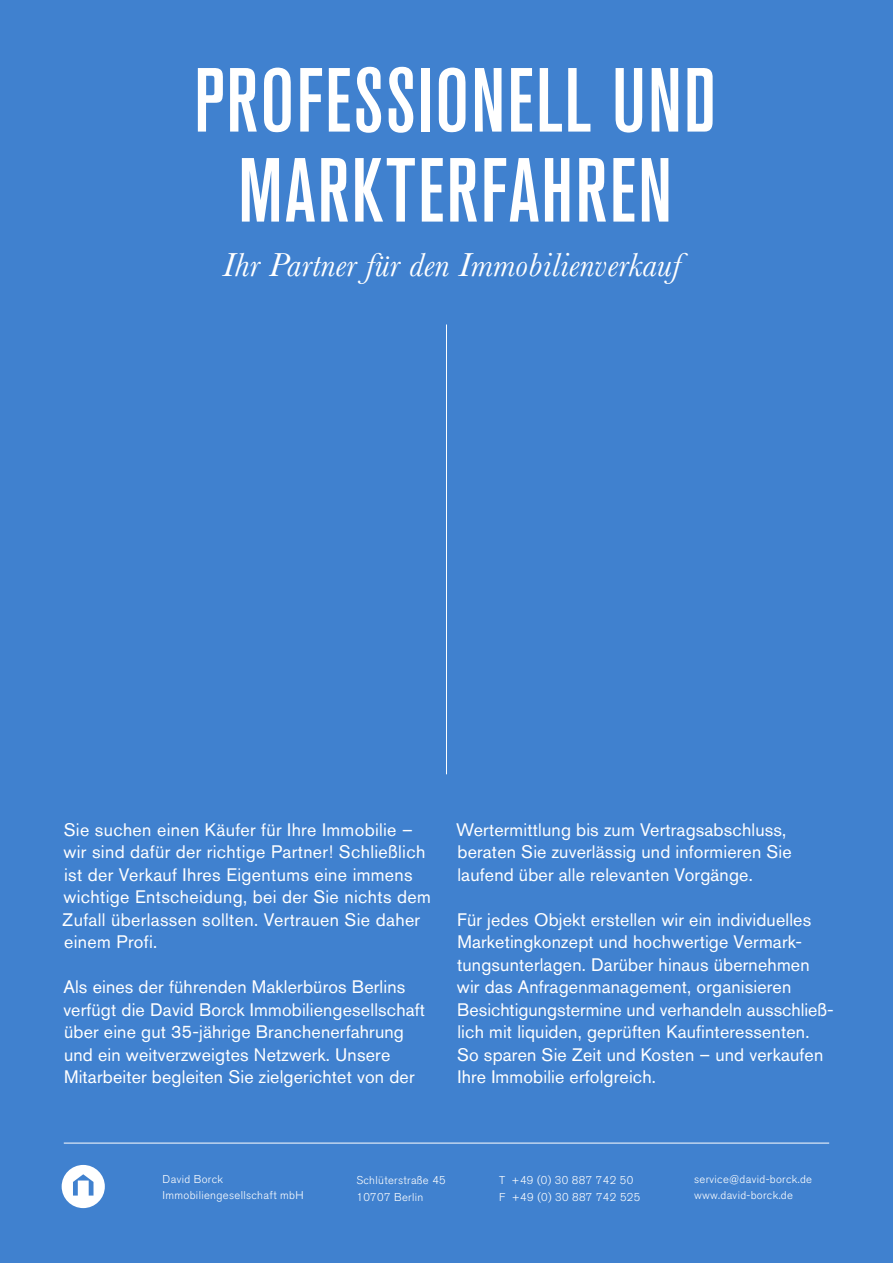
<style>
.page{position:relative;width:893px;height:1263px;background:#4081cf}
.page>*{position:absolute;margin:0;border:0;box-sizing:border-box;transform-origin:0 0}
.t1{font:500 condensed 90px/90px "Akzidenz Grotesk BQ";letter-spacing:.025em;color:#fff;text-align:center}
.t2{font:italic 34.5px "Baskerville";letter-spacing:.01em;color:#fff}
.t3{font:18px/22.5px "Akzidenz Grotesk BQ";letter-spacing:.01em;color:#fff}
.t4{font:300 11.25px/16.5px "Akzidenz Grotesk BQ";letter-spacing:.03em;color:#fff}
</style>
<div class="page">
<svg style="left:62px;top:1165px;width:43px;height:43px"></svg>
<hr style="left:64px;top:1143px;width:765px;height:1px;background:#fff">
<hr style="left:446px;top:324px;width:1px;height:450px;background:#fff">
<h1 class="t1" style="left:194px;top:55px;width:523px">PROFESSIONELL UND<br>MARKTERFAHREN</h1>
<h2 class="t2" style="left:223px;top:241px;width:459px">Ihr Partner für den Immobilienverkauf</h2>
<p class="t3" style="left:63px;top:818px;width:370px">Sie suchen einen Käufer für Ihre Immobilie – wir sind dafür der richtige Partner! Schließlich ist der Verkauf Ihres Eigentums eine immens wichtige Entscheidung, bei der Sie nichts dem Zufall überlassen sollten. Vertrauen Sie daher einem Profi.</p>
<p class="t3" style="left:63px;top:976px;width:363px">Als eines der führenden Maklerbüros Berlins verfügt die David Borck Immobiliengesellschaft über eine gut 35-jährige Branchenerfahrung und ein weitverzweigtes Netzwerk. Unsere Mitarbeiter begleiten Sie zielgerichtet von der</p>
<p class="t3" style="left:456px;top:818px;width:337px">Wertermittlung bis zum Vertragsabschluss, beraten Sie zuverlässig und informieren Sie laufend über alle relevanten Vorgänge.</p>
<p class="t3" style="left:457px;top:908px;width:378px">Für jedes Objekt erstellen wir ein individuelles Marketingkonzept und hochwertige Vermark&shy;tungsunterlagen. Darüber hinaus übernehmen wir das Anfragenmanagement, organisieren Besichtigungstermine und verhandeln ausschließ&shy;lich mit liquiden, geprüften Kaufinteressenten.<br>So sparen Sie Zeit und Kosten – und verkaufen Ihre Immobilie erfolgreich.</p>
<p class="t4" style="left:163px;top:1171px;width:142px">David Borck<br>Immobiliengesellschaft mbH</p>
<p class="t4" style="left:356px;top:1172px;width:91px">Schlüterstraße 45<br>10707 Berlin</p>
<p class="t4" style="left:499px;top:1172px;width:143px">T +49 (0) 30 887 742 50<br>F +49 (0) 30 887 742 525</p>
<p class="t4" style="left:694px;top:1171px;width:120px">service@david-borck.de www.david-borck.de</p>
</div>
